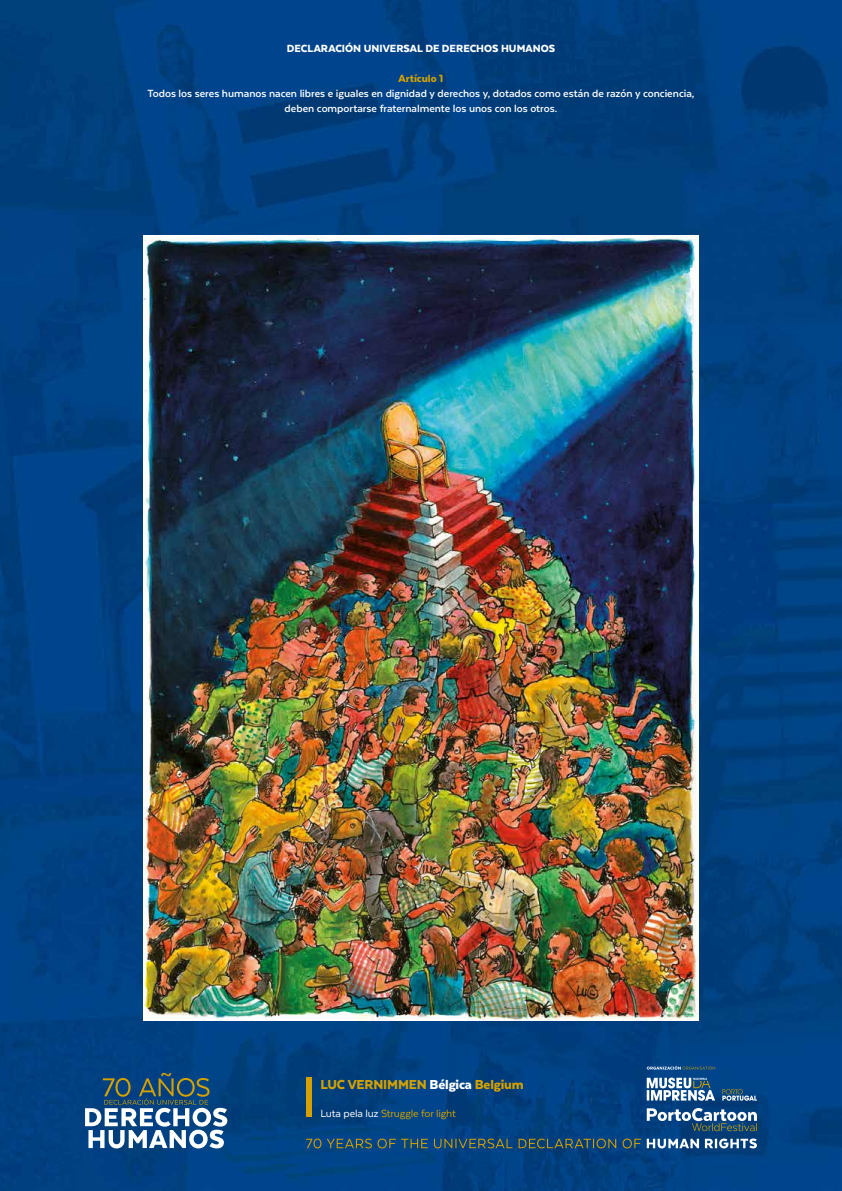
<style>
.page{position:relative;width:842px;height:1191px;background:#fff}
.page>*{position:absolute;margin:0;border:0;box-sizing:border-box;transform-origin:0 0}
.t1{font:900 15px "Texta";letter-spacing:-.01em;color:#d4a100}
.t2{font:700 12px/15px "Texta";color:#fff;text-align:center}
.t3{font:900 12px "Texta";color:#fff}
.t4{font:12px "Texta";letter-spacing:-.015em;color:#d4a100}
.t5{font:900 12px "Texta";color:#d4a100}
.s1{color:#fff}
</style>
<div class="page">
<img style="left:0;top:0;width:842px;height:1191px">
<svg style="left:647px;top:1138px;width:110px;height:10px"></svg>
<svg style="left:306px;top:1138px;width:335px;height:10px;background:#315764"></svg>
<svg style="left:647px;top:1108px;width:110px;height:23px"></svg>
<svg style="left:647px;top:1077px;width:68px;height:23px"></svg>
<div style="left:306px;top:1077px;width:6px;height:40px;background:#d4a100"></div>
<svg style="left:85px;top:1072px;width:142px;height:76px"></svg>
<svg style="left:722px;top:1089px;width:35px;height:11px"></svg>
<svg style="left:647px;top:1065px;width:68px;height:4px"></svg>
<img style="left:144px;top:235px;width:554px;height:785px">
<p class="t3" style="left:287px;top:42px;width:270px">DECLARACIÓN UNIVERSAL DE DERECHOS HUMANOS</p>
<p class="t5" style="left:399px;top:72px;width:46px">Artículo 1</p>
<p class="t2" style="left:147px;top:85px;width:549px">Todos los seres humanos nacen libres e iguales en dignidad y derechos y, dotados como están de razón y conciencia, deben comportarse fraternalmente los unos con los otros.</p>
<p class="t1" style="left:320px;top:1076px;width:205px">LUC VERNIMMEN <span class="s1">Bélgica</span> Belgium</p>
<p class="t4" style="left:320px;top:1107px;width:137px"><span class="s1">Luta pela luz</span> Struggle for light</p>
</div>
